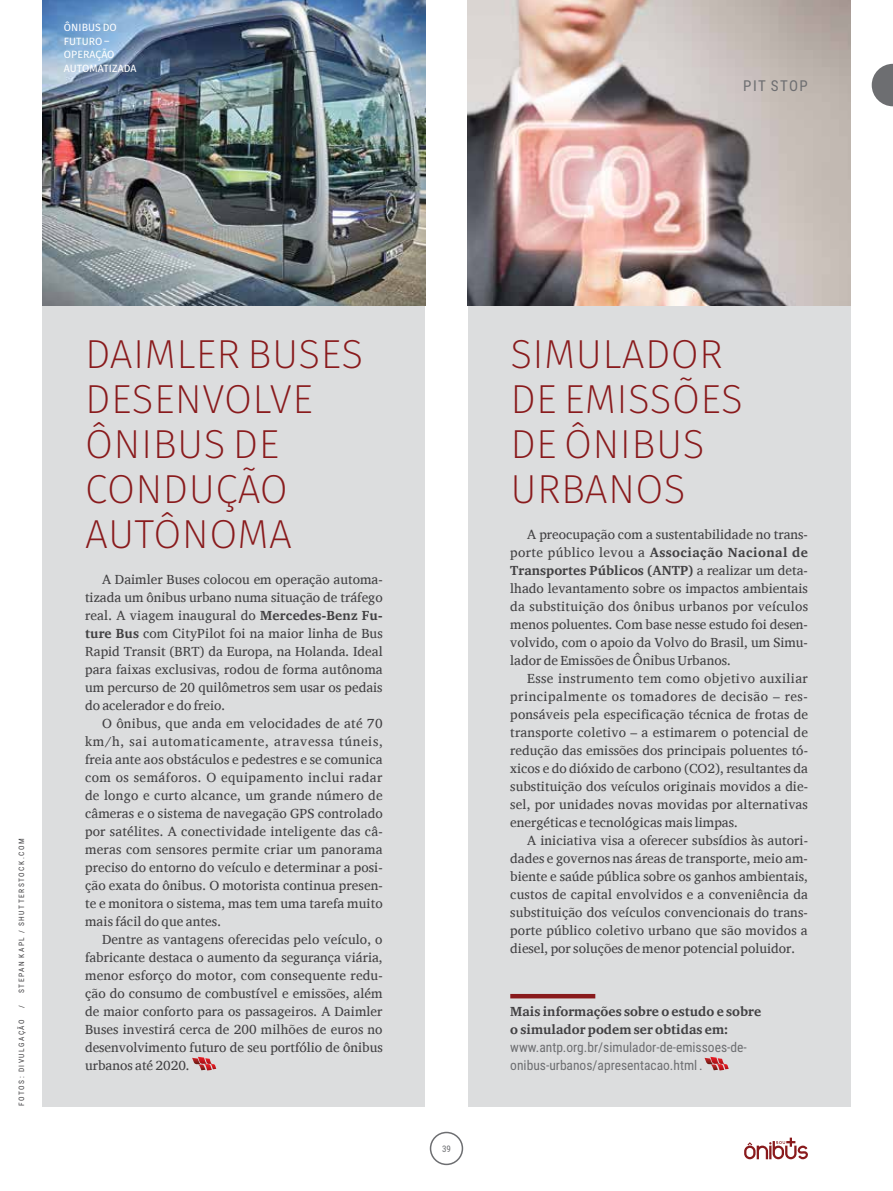
<style>
.page{position:relative;width:893px;height:1191px;background:#fff}
.page>*{position:absolute;margin:0;border:0;box-sizing:border-box;transform-origin:0 0}
.t1{font:200 40.5px/45px "Fira Sans";letter-spacing:.01em;color:#891a1c}
.t2{font:15px "Roboto Condensed";color:#6d6e71}
.t3{font:13.5px/18px "Charis SIL";color:#414042;text-align:justify}
.t4{font:13.5px/18px "Roboto Condensed";color:#6d6e71}
.t5{font:700 13.5px/18px "Charis SIL";color:#414042}
.t6{font:10.5px/13.5px "Fira Sans";letter-spacing:.01em;color:#fff}
.t7{font:9px "Roboto Condensed";color:#6d6e71}
.t8{font:7.5px "Roboto Condensed";letter-spacing:.2em;color:#414042}
.s1{font-weight:700}
</style>
<div class="page">
<div style="left:468px;top:0;width:382px;height:1106px;background:#dcddde"></div>
<img style="left:468px;top:0;width:382px;height:305px">
<div style="left:43px;top:0;width:382px;height:1106px;background:#dcddde"></div>
<svg style="left:192px;top:1056px;width:24px;height:14px"></svg>
<hr style="left:510px;top:994px;width:85px;height:4px;background:#891a1c">
<img style="left:43px;top:0;width:382px;height:305px">
<svg style="left:704px;top:1056px;width:25px;height:14px"></svg>
<svg style="left:872px;top:64px;width:21px;height:42px"></svg>
<svg style="left:744px;top:1137px;width:64px;height:22px"></svg>
<div style="left:430px;top:1131px;width:33px;height:34px;border:2px solid #6d6e71;border-radius:50%"></div>
<p class="t6" style="left:64px;top:20px;width:74px">ÔNIBUS DO<br>FUTURO –<br>OPERAÇÃO<br>AUTOMATIZADA</p>
<p class="t2" style="left:743px;top:75px;width:47px">Pit Stop</p>
<p class="t8" style="left:16px;top:993px;width:155px;rotate:-90deg">Stepan Kapl / Shutterstock.com</p>
<p class="t8" style="left:16px;top:1007px;width:4px;rotate:-90deg">/</p>
<p class="t8" style="left:16px;top:1106px;width:88px;rotate:-90deg">Fotos: divulgação</p>
<h1 class="t1" style="left:85px;top:331px;width:47px">DAIMLER</h1>
<h1 class="t1" style="left:248px;top:331px;width:47px">BUSES</h1>
<h1 class="t1" style="left:85px;top:376px;width:24px">DESENVOLVE<br>ÔNIBUS</h1>
<h1 class="t1" style="left:233px;top:421px;width:21px">DE</h1>
<h1 class="t1" style="left:85px;top:466px;width:27px">CONDUÇÃO<br>AUTÔNOMA</h1>
<p class="t3" style="left:85px;top:570px;width:299px;text-indent:17px">A Daimler Buses colocou em operação automa&shy;tizada um ônibus urbano numa situação de tráfego real. A viagem inaugural do <span class="s1">Mercedes-Benz Fu&shy;ture Bus</span> com CityPilot foi na maior linha de Bus Rapid Transit (BRT) da Europa, na Holanda. Ideal para faixas exclusivas, rodou de forma autônoma um percurso de 20 quilômetros sem usar os pedais do acelerador e do freio.</p>
<p class="t3" style="left:85px;top:714px;width:299px;text-indent:17px">O ônibus, que anda em velocidades de até 70 km/h, sai automaticamente, atravessa túneis, freia ante aos obstáculos e pedestres e se comunica com os semáforos. O equipamento inclui radar de longo e curto alcance, um grande número de câmeras e o sistema de navegação GPS controlado por satélites. A conectividade inteligente das câ&shy;meras com sensores permite criar um panorama preciso do entorno do veículo e determinar a posi&shy;ção exata do ônibus. O motorista continua presen&shy;te e monitora o sistema, mas tem uma tarefa muito mais fácil do que antes.</p>
<p class="t3" style="left:85px;top:930px;width:299px;text-indent:17px">Dentre as vantagens oferecidas pelo veículo, o fabricante destaca o aumento da segurança viária, menor esforço do motor, com consequente redu&shy;ção do consumo de combustível e emissões, além de maior conforto para os passageiros. A Daimler Buses investirá cerca de 200 milhões de euros no desenvolvimento futuro de seu portfólio de ônibus urbanos até 2020.</p>
<p class="t7" style="left:442px;top:1142px;width:10px">39</p>
<h1 class="t1" style="left:510px;top:331px;width:234px">SIMULADOR<br>DE EMISSÕES<br>DE ÔNIBUS<br>URBANOS</h1>
<p class="t3" style="left:510px;top:525px;width:299px;text-indent:17px">A preocupação com a sustentabilidade no trans&shy;porte público levou a <span class="s1">Associação Nacional de Transportes Públicos (ANTP)</span> a realizar um deta&shy;lhado levantamento sobre os impactos ambientais da substituição dos ônibus urbanos por veículos menos poluentes. Com base nesse estudo foi desen&shy;volvido, com o apoio da Volvo do Brasil, um Simu&shy;lador de Emissões de Ônibus Urbanos.</p>
<p class="t3" style="left:510px;top:669px;width:299px;text-indent:17px">Esse instrumento tem como objetivo auxiliar principalmente os tomadores de decisão – res&shy;ponsáveis pela especificação técnica de frotas de transporte coletivo – a estimarem o potencial de redução das emissões dos principais poluentes tó&shy;xicos e do dióxido de carbono (CO2), resultantes da substituição dos veículos originais movidos a die&shy;sel, por unidades novas movidas por alternativas energéticas e tecnológicas mais limpas.</p>
<p class="t3" style="left:510px;top:831px;width:299px;text-indent:17px">A iniciativa visa a oferecer subsídios às autori&shy;dades e governos nas áreas de transporte, meio am&shy;biente e saúde pública sobre os ganhos ambientais, custos de capital envolvidos e a conveniência da substituição dos veículos convencionais do trans&shy;porte público coletivo urbano que são movidos a diesel, por soluções de menor potencial poluidor.</p>
<p class="t5" style="left:510px;top:1002px;width:252px">Mais informações sobre o estudo e sobre o simulador podem ser obtidas em:</p>
<p class="t4" style="left:510px;top:1038px;width:238px">www.antp.org.br/simulador-de-emissoes-de&shy;onibus-urbanos/apresentacao.html .</p>
</div>
